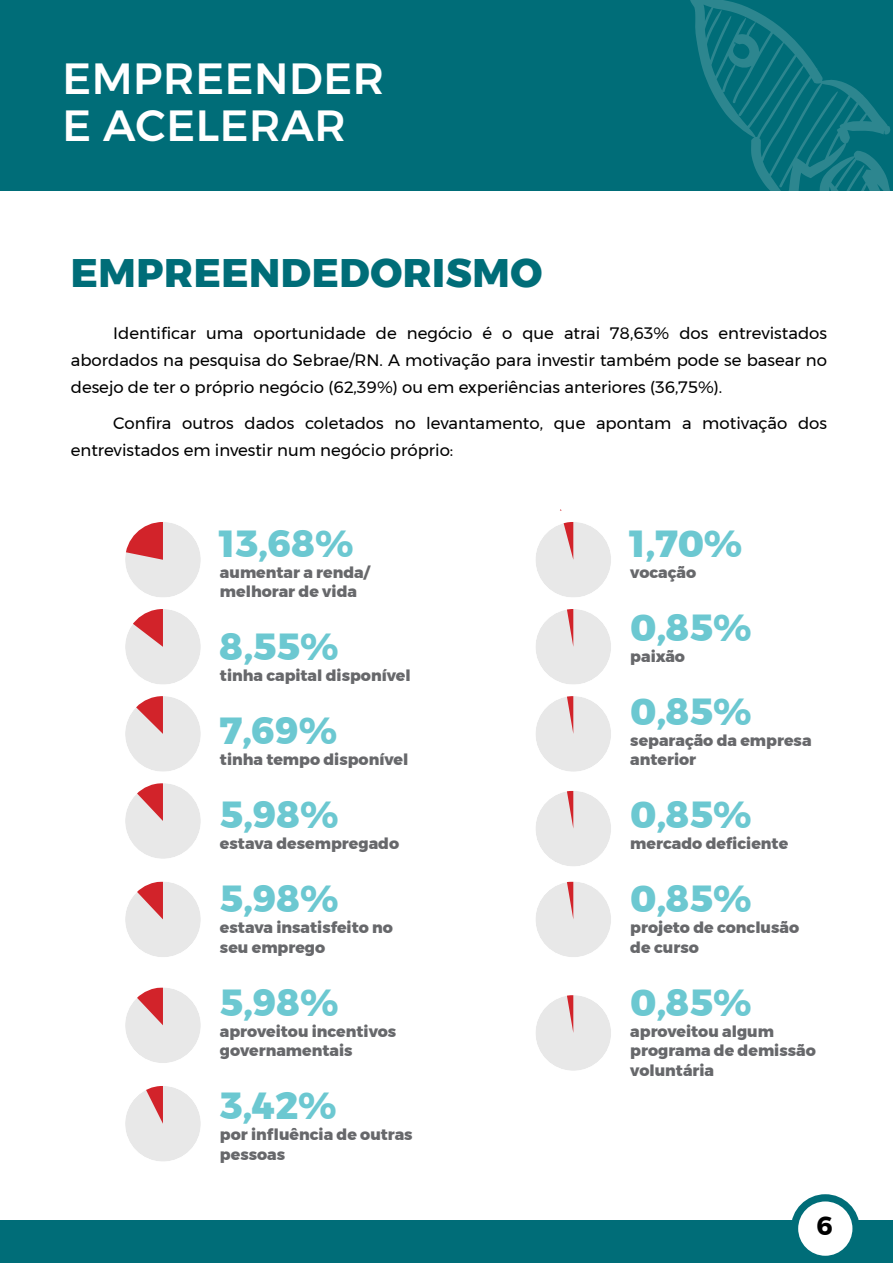
<style>
.page{position:relative;width:893px;height:1263px;background:#fff}
.page>*{position:absolute;margin:0;border:0;box-sizing:border-box;transform-origin:0 0}
.t1{font:500 43.5px/47.2px "Montserrat";letter-spacing:.015em;color:#fff}
.t2{font:800 39.75px "Montserrat";letter-spacing:.015em;color:#006d78}
.t3{font:800 37.65px "Montserrat";color:#6cc8d1}
.t4{font:700 26.1px "Montserrat";color:#000}
.t5{font:16.5px/27px "Montserrat";color:#000;text-align:justify}
.t6{font:800 15.75px/19.5px "Montserrat";color:#67686b}
</style>
<div class="page">
<div style="left:0;top:0;width:893px;height:191px;background:#006d78"></div>
<svg style="left:690px;top:0;width:201px;height:191px"></svg>
<div style="left:0;top:1220px;width:893px;height:43px;background:#006d78"></div>
<div style="left:794px;top:1198px;width:62px;height:61px;background:#fff;border-radius:50%"></div>
<div style="left:791px;top:1194px;width:69px;height:69px;border:7px solid #006d78;border-radius:50%"></div>
<svg style="left:536px;top:509px;width:75px;height:562px"></svg>
<svg style="left:125px;top:522px;width:76px;height:435px"></svg>
<svg style="left:125px;top:987px;width:76px;height:174px"></svg>
<h1 class="t1" style="left:62px;top:55px;width:323px">EMPREENDER<br>E ACELERAR</h1>
<h2 class="t2" style="left:71px;top:241px;width:60px">EMPR</h2>
<h2 class="t2" style="left:194px;top:241px;width:350px">EENDEDORISMO</h2>
<p class="t5" style="left:71px;top:320px;width:758px;text-indent:43px">Identificar uma oportunidade de negócio é o que atrai 78,63% dos entrevistados abordados na pesquisa do Sebrae/RN. A motivação para investir também pode se basear no desejo de ter o próprio negócio (62,39%) ou em experiências anteriores (36,75%).</p>
<p class="t5" style="left:71px;top:409px;width:758px;text-indent:43px">Confira outros dados coletados no levantamento, que apontam a motivação dos entrevistados em investir num negócio próprio:</p>
<h3 class="t3" style="left:220px;top:513px;width:135px">13,68%</h3>
<p class="t6" style="left:220px;top:563px;width:151px">aumentar a renda/ melhorar de vida</p>
<h3 class="t3" style="left:220px;top:616px;width:120px">8,55%</h3>
<p class="t6" style="left:220px;top:666px;width:192px">tinha capital disponível</p>
<h3 class="t3" style="left:220px;top:700px;width:119px">7,69%</h3>
<p class="t6" style="left:220px;top:750px;width:190px">tinha tempo disponível</p>
<h3 class="t3" style="left:220px;top:784px;width:120px">5,98%</h3>
<p class="t6" style="left:220px;top:834px;width:181px">estava desempregado</p>
<h3 class="t3" style="left:220px;top:868px;width:120px">5,98%</h3>
<p class="t6" style="left:220px;top:918px;width:174px">estava insatisfeito no seu emprego</p>
<h3 class="t3" style="left:220px;top:972px;width:120px">5,98%</h3>
<p class="t6" style="left:220px;top:1022px;width:178px">aproveitou incentivos governamentais</p>
<h3 class="t3" style="left:220px;top:1075px;width:118px">3,42%</h3>
<p class="t6" style="left:220px;top:1125px;width:194px">por influência de outras pessoas</p>
<h3 class="t3" style="left:630px;top:513px;width:113px">1,70%</h3>
<p class="t6" style="left:630px;top:563px;width:67px">vocação</p>
<h3 class="t3" style="left:630px;top:597px;width:123px">0,85%</h3>
<p class="t6" style="left:630px;top:647px;width:56px">paixão</p>
<h3 class="t3" style="left:630px;top:681px;width:123px">0,85%</h3>
<p class="t6" style="left:630px;top:731px;width:183px">separação da empresa anterior</p>
<h3 class="t3" style="left:630px;top:784px;width:123px">0,85%</h3>
<p class="t6" style="left:630px;top:834px;width:159px">mercado deficiente</p>
<h3 class="t3" style="left:630px;top:868px;width:123px">0,85%</h3>
<p class="t6" style="left:630px;top:918px;width:170px">projeto de conclusão de curso</p>
<h3 class="t3" style="left:630px;top:972px;width:123px">0,85%</h3>
<p class="t6" style="left:630px;top:1022px;width:187px">aproveitou algum programa de demissão voluntária</p>
<h3 class="t4" style="left:817px;top:1205px;width:18px">6</h3>
</div>
